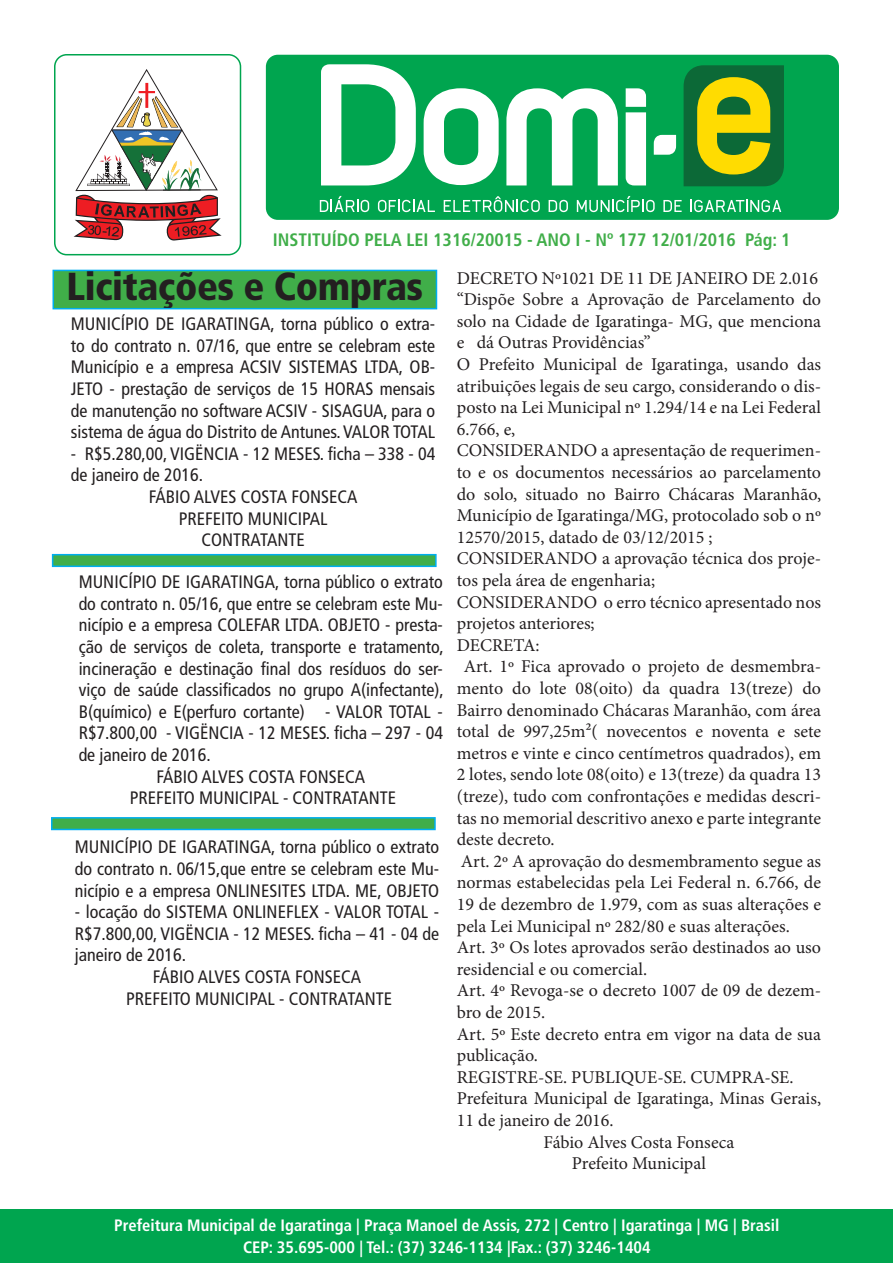
<style>
.page{position:relative;width:893px;height:1263px;background:#fff}
.page>*{position:absolute;margin:0;border:0;box-sizing:border-box;transform-origin:0 0}
.Titulo{font:900 condensed 39px "Frutiger LT Std";letter-spacing:-.01em;color:#231f20}
.t1{font:18px/21.6px "Minion Pro";color:#231f20}
.t2{font:condensed 18px/21.6px "Frutiger LT Std";color:#231f20;text-align:justify}
.t3{font:700 condensed 18px "Frutiger LT Std";color:#40ae49}
.t4{font:700 condensed 16.5px "Frutiger LT Std";color:#fff}
</style>
<div class="page">
<div style="left:1px;top:1209px;width:892px;height:53px;background:#00a54f"></div>
<div style="left:266px;top:55px;width:573px;height:165px;background:#00a54f;border-radius:12px"></div>
<svg style="left:684px;top:65px;width:100px;height:121px;background:#6c9721"></svg>
<svg style="left:424px;top:88px;width:75px;height:97px"></svg>
<svg style="left:506px;top:88px;width:112px;height:97px"></svg>
<svg style="left:654px;top:135px;width:22px;height:20px"></svg>
<svg style="left:321px;top:64px;width:95px;height:121px"></svg>
<svg style="left:626px;top:88px;width:20px;height:97px;background:#ecf8f2"></svg>
<svg style="left:74px;top:69px;width:148px;height:172px"></svg>
<hr style="left:163px;top:189px;width:38px;height:2px;background:#231f20">
<div style="left:54px;top:54px;width:187px;height:201px;border:2px solid #00a54f;border-radius:12px"></div>
<svg style="left:320px;top:196px;width:49px;height:16px"></svg>
<svg style="left:378px;top:200px;width:57px;height:12px"></svg>
<svg style="left:444px;top:196px;width:96px;height:16px"></svg>
<svg style="left:549px;top:200px;width:19px;height:12px"></svg>
<svg style="left:577px;top:196px;width:78px;height:16px"></svg>
<svg style="left:663px;top:200px;width:19px;height:12px"></svg>
<svg style="left:690px;top:200px;width:91px;height:12px"></svg>
<div style="left:53px;top:270px;width:383px;height:39px;background:#40ae49"></div>
<div style="left:52px;top:270px;width:385px;height:39px;border:2px solid #00aeef"></div>
<div style="left:52px;top:554px;width:385px;height:13px;background:#40ae49;border:2px solid #00aeef"></div>
<div style="left:51px;top:817px;width:385px;height:13px;background:#40ae49;border:2px solid #00aeef"></div>
<p class="t3" style="left:273px;top:229px;width:519px">INSTITUÍDO PELA LEI 1316/20015 - ANO I - Nº 177 12/01/2016 Pág: 1</p>
<p class="Titulo" style="left:67px;top:263px;width:358px">Licitações e Compras</p>
<p class="t2" style="left:71px;top:313px;width:366px">MUNICÍPIO DE IGARATINGA, torna público o extra&shy;to do contrato n. 07/16, que entre se celebram este Município e a empresa ACSIV SISTEMAS LTDA, OB-JETO - prestação de serviços de 15 HORAS mensais de manutenção no software ACSIV - SISAGUA, para o sistema de água do Distrito de Antunes. VALOR TOTAL</p>
<p class="t2" style="left:71px;top:443px;width:366px">- R$5.280,00, VIGËNCIA - 12 MESES. ficha – 338 - 04 de janeiro de 2016.</p>
<p class="t2" style="left:149px;top:486px;width:210px">FÁBIO ALVES COSTA FONSECA</p>
<p class="t2" style="left:179px;top:508px;width:150px">PREFEITO MUNICIPAL</p>
<p class="t2" style="left:201px;top:529px;width:105px">CONTRATANTE</p>
<p class="t2" style="left:79px;top:571px;width:366px">MUNICÍPIO DE IGARATINGA, torna público o extrato do contrato n. 05/16, que entre se celebram este Mu&shy;nicípio e a empresa COLEFAR LTDA. OBJETO - presta&shy;ção de serviços de coleta, transporte e tratamento, incineração e destinação final dos resíduos do ser&shy;viço de saúde classificados no grupo A(infectante), B(químico) e E(perfuro cortante) - VALOR TOTAL - R$7.800,00 - VIGËNCIA - 12 MESES. ficha – 297 - 04 de janeiro de 2016.</p>
<p class="t2" style="left:157px;top:766px;width:210px">FÁBIO ALVES COSTA FONSECA</p>
<p class="t2" style="left:130px;top:787px;width:268px">PREFEITO MUNICIPAL - CONTRATANTE</p>
<p class="t2" style="left:75px;top:836px;width:366px">MUNICÍPIO DE IGARATINGA, torna público o extrato do contrato n. 06/15,que entre se celebram este Mu&shy;nicípio e a empresa ONLINESITES LTDA. ME, OBJETO</p>
<p class="t2" style="left:75px;top:901px;width:366px">- locação do SISTEMA ONLINEFLEX - VALOR TOTAL - R$7.800,00, VIGËNCIA - 12 MESES. ficha – 41 - 04 de janeiro de 2016.</p>
<p class="t2" style="left:153px;top:966px;width:210px">FÁBIO ALVES COSTA FONSECA</p>
<p class="t2" style="left:126px;top:988px;width:268px">PREFEITO MUNICIPAL - CONTRATANTE</p>
<p class="t1" style="left:457px;top:267px;width:363px">DECRETO Nº1021 DE 11 DE JANEIRO DE 2.016</p>
<p class="t1" style="left:457px;top:289px;width:366px;text-align:justify">“Dispõe Sobre a Aprovação de Parcelamento do solo na Cidade de Igaratinga- MG, que menciona e dá Outras Providências”</p>
<p class="t1" style="left:457px;top:353px;width:366px;text-align:justify">O Prefeito Municipal de Igaratinga, usando das atribuições legais de seu cargo, considerando o dis&shy;posto na Lei Municipal nº 1.294/14 e na Lei Federal 6.766, e,</p>
<p class="t1" style="left:457px;top:440px;width:366px;text-align:justify">CONSIDERANDO a apresentação de requerimen&shy;to e os documentos necessários ao parcelamento do solo, situado no Bairro Chácaras Maranhão, Município de Igaratinga/MG, protocolado sob o nº 12570/2015, datado de 03/12/2015 ;</p>
<p class="t1" style="left:457px;top:548px;width:366px">CONSIDERANDO a aprovação técnica dos proje&shy;tos pela área de engenharia;</p>
<p class="t1" style="left:457px;top:591px;width:366px">CONSIDERANDO o erro técnico apresentado nos projetos anteriores;</p>
<p class="t1" style="left:457px;top:634px;width:84px">DECRETA:</p>
<p class="t1" style="left:457px;top:656px;width:366px;text-align:justify;text-indent:7px">Art. 1º Fica aprovado o projeto de desmembra&shy;mento do lote 08(oito) da quadra 13(treze) do Bairro denominado Chácaras Maranhão, com área total de 997,25m²( novecentos e noventa e sete metros e vinte e cinco centímetros quadrados), em 2 lotes, sendo lote 08(oito) e 13(treze) da quadra 13 (treze), tudo com confrontações e medidas descri&shy;tas no memorial descritivo anexo e parte integrante deste decreto.</p>
<p class="t1" style="left:457px;top:850px;width:366px;text-align:justify">Art. 2º A aprovação do desmembramento segue as normas estabelecidas pela Lei Federal n. 6.766, de 19 de dezembro de 1.979, com as suas alterações e pela Lei Municipal nº 282/80 e suas alterações.</p>
<p class="t1" style="left:457px;top:937px;width:366px">Art. 3º Os lotes aprovados serão destinados ao uso residencial e ou comercial.</p>
<p class="t1" style="left:457px;top:980px;width:366px">Art. 4º Revoga-se o decreto 1007 de 09 de dezem&shy;bro de 2015.</p>
<p class="t1" style="left:457px;top:1023px;width:366px">Art. 5º Este decreto entra em vigor na data de sua publicação.</p>
<p class="t1" style="left:457px;top:1066px;width:338px">REGISTRE-SE. PUBLIQUE-SE. CUMPRA-SE.</p>
<p class="t1" style="left:457px;top:1088px;width:366px">Prefeitura Municipal de Igaratinga, Minas Gerais,<br>11 de janeiro de 2016.</p>
<p class="t1" style="left:544px;top:1131px;width:192px">Fábio Alves Costa Fonseca</p>
<p class="t1" style="left:572px;top:1153px;width:136px">Prefeito Municipal</p>
<p class="t4" style="left:114px;top:1215px;width:667px">Prefeitura Municipal de Igaratinga | Praça Manoel de Assis, 272 | Centro | Igaratinga | MG | Brasil</p>
<p class="t4" style="left:243px;top:1237px;width:409px">CEP: 35.695-000 | Tel.: (37) 3246-1134 |Fax.: (37) 3246-1404</p>
</div>
